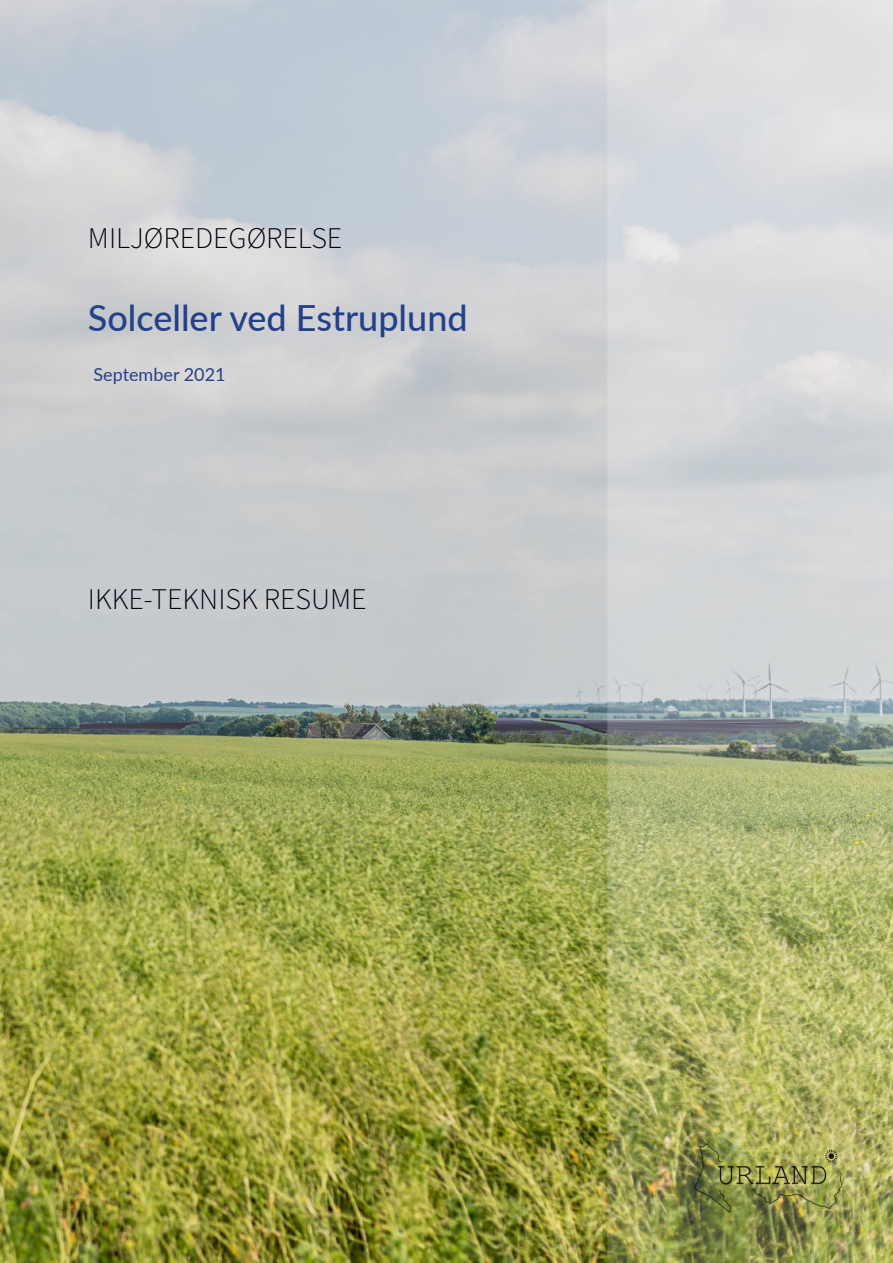
<style>
.page{position:relative;width:893px;height:1263px;background:#fff}
.page>*{position:absolute;margin:0;border:0;box-sizing:border-box;transform-origin:0 0}
.t1{font:500 36px "Lato";color:#24408a}
.t2{font:300 30px "Source Sans Pro";color:#00000c}
.Overskrift_niv_1_-_m{font:18px "Lato";color:#24408a}
</style>
<div class="page">
<img style="left:0;top:0;width:607px;height:1263px">
<svg style="left:607px;top:0;width:286px;height:1263px;background:#c3c6ad"></svg>
<img style="left:688px;top:1129px;width:162px;height:91px">
<p class="t2" style="left:88px;top:218px;width:256px">MILJØREDEGØRELSE</p>
<p class="t1" style="left:88px;top:292px;width:381px">Solceller ved Estruplund</p>
<p class="Overskrift_niv_1_-_m" style="left:94px;top:362px;width:134px">September 2021</p>
<p class="t2" style="left:88px;top:579px;width:280px">IKKE-TEKNISK RESUME</p>
</div>
